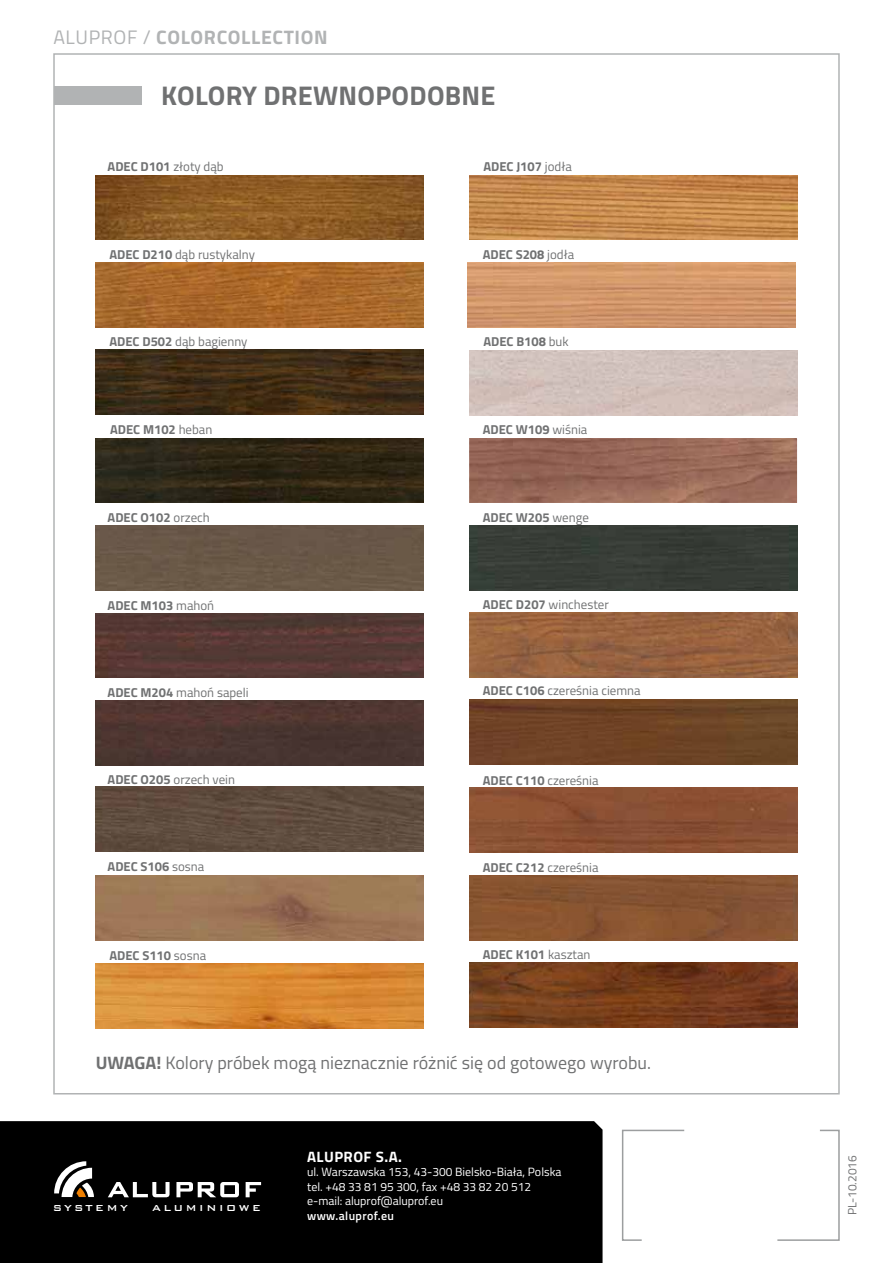
<style>
.page{position:relative;width:893px;height:1263px;background:#fff}
.page>*{position:absolute;margin:0;border:0;box-sizing:border-box;transform-origin:0 0}
.t1{font:600 27px "Titillium";letter-spacing:.01em;color:#707172}
.t2{font:600 19.5px "Titillium";letter-spacing:.035em;color:#b1b3b4}
.t3{font:18px "Titillium";color:#707172}
.t4{font:600 15px "Titillium";letter-spacing:.03em;color:#fff}
.t5{font:600 12.9px "Titillium";color:#707172}
.t6{font:12.9px "Titillium";color:#707172}
.t7{font:12px/14.4px "Titillium";color:#fff}
.t8{font:600 12px "Titillium";letter-spacing:.03em;color:#fff}
.t9{font:12px "Titillium";color:#707172}
.t10{font:11.55px "Bank Gothic Md BT";letter-spacing:.225em;color:#fff}
.t11{font:11.55px "Bank Gothic Md BT";letter-spacing:.205em;color:#fff}
.s1{font-weight:400}
.s2{font-weight:600}
</style>
<div class="page">
<div style="left:0;top:1121px;width:603px;height:142px;background:#000"></div>
<img style="left:96px;top:175px;width:328px;height:65px">
<img style="left:96px;top:963px;width:328px;height:65px">
<img style="left:96px;top:263px;width:328px;height:65px">
<img style="left:96px;top:875px;width:328px;height:65px">
<div style="left:96px;top:526px;width:328px;height:65px;background:#6a5848"></div>
<img style="left:96px;top:613px;width:328px;height:65px">
<img style="left:96px;top:700px;width:328px;height:65px">
<img style="left:96px;top:786px;width:328px;height:65px">
<img style="left:96px;top:438px;width:328px;height:65px">
<img style="left:96px;top:349px;width:328px;height:65px">
<img style="left:469px;top:962px;width:328px;height:65px">
<img style="left:469px;top:175px;width:328px;height:65px">
<img style="left:469px;top:438px;width:328px;height:65px">
<div style="left:469px;top:525px;width:328px;height:65px;background:#373c36"></div>
<img style="left:469px;top:612px;width:328px;height:65px">
<img style="left:469px;top:788px;width:328px;height:65px">
<img style="left:469px;top:876px;width:328px;height:65px">
<img style="left:469px;top:699px;width:328px;height:65px">
<img style="left:468px;top:262px;width:328px;height:65px">
<svg style="left:777px;top:1129px;width:63px;height:112px"></svg>
<svg style="left:622px;top:1129px;width:63px;height:112px"></svg>
<svg style="left:54px;top:1161px;width:40px;height:36px"></svg>
<svg style="left:108px;top:1182px;width:62px;height:15px"></svg>
<svg style="left:176px;top:1182px;width:63px;height:15px"></svg>
<svg style="left:246px;top:1182px;width:15px;height:15px"></svg>
<div style="left:54px;top:86px;width:87px;height:19px;background:#b1b3b4"></div>
<h2 class="t2" style="left:53px;top:23px;width:261px"><span class="s1">Alu prof /</span> COLORCOLLECTION</h2>
<h1 class="t1" style="left:161px;top:75px;width:336px">KOLORY DREWNOPODOBNE</h1>
<p class="t5" style="left:108px;top:157px;width:118px">ADEC D101 <span class="s1">złoty dąb</span></p>
<p class="t5" style="left:483px;top:157px;width:90px">ADEC J107 <span class="s1">jodła</span></p>
<p class="t6" style="left:109px;top:245px;width:147px"><span class="s2">ADEC D210</span> dąb rustykalny</p>
<p class="t5" style="left:483px;top:245px;width:93px">ADEC S208 <span class="s1">jodła</span></p>
<p class="t6" style="left:109px;top:332px;width:140px"><span class="s2">ADEC D502</span> dąb bagienny</p>
<p class="t5" style="left:483px;top:332px;width:87px">ADEC B108 <span class="s1">buk</span></p>
<p class="t5" style="left:110px;top:420px;width:104px">ADEC M102 <span class="s1">heban</span></p>
<p class="t5" style="left:483px;top:420px;width:106px">ADEC W109 <span class="s1">wiśnia</span></p>
<p class="t5" style="left:108px;top:507px;width:104px">ADEC O102 <span class="s1">orzech</span></p>
<p class="t5" style="left:483px;top:507px;width:107px">ADEC W205 <span class="s1">wenge</span></p>
<p class="t5" style="left:108px;top:595px;width:108px">ADEC M103 <span class="s1">mahoń</span></p>
<p class="t6" style="left:483px;top:595px;width:128px"><span class="s2">ADEC D207</span> winchester</p>
<p class="t6" style="left:108px;top:683px;width:143px"><span class="s2">ADEC M204</span> mahoń sapeli</p>
<p class="t6" style="left:483px;top:681px;width:159px"><span class="s2">ADEC C106</span> czereśnia ciemna</p>
<p class="t6" style="left:108px;top:770px;width:129px"><span class="s2">ADEC O205</span> orzech vein</p>
<p class="t6" style="left:483px;top:771px;width:117px"><span class="s2">ADEC C110</span> czereśnia</p>
<p class="t5" style="left:108px;top:856px;width:98px">ADEC S106 <span class="s1">sosna</span></p>
<p class="t6" style="left:483px;top:858px;width:117px"><span class="s2">ADEC C212</span> czereśnia</p>
<p class="t5" style="left:109px;top:945px;width:98px">ADEC S110 <span class="s1">sosna</span></p>
<p class="t5" style="left:483px;top:944px;width:109px">ADEC K101 <span class="s1">kasztan</span></p>
<h3 class="t3" style="left:96px;top:1049px;width:557px"><span class="s2">UWAGA!</span> Kolory próbek mogą nieznacznie różnić się od gotowego wyrobu.</h3>
<p class="t11" style="left:53px;top:1202px;width:77px">SYSTEMY</p>
<p class="t10" style="left:152px;top:1202px;width:110px">ALUMINIOWE</p>
<p class="t4" style="left:307px;top:1145px;width:96px">ALUPROF S.A.</p>
<p class="t7" style="left:307px;top:1164px;width:256px">ul. Warszawska 153, 43-300 Bielsko-Biała, polska tel. +48 33 81 95 300, fax +48 33 82 20 512 e-mail: aluprof@aluprof.eu</p>
<p class="t8" style="left:307px;top:1206px;width:88px">www.aluprof.eu</p>
<p class="t9" style="left:843px;top:1215px;width:62px;rotate:-90deg">pl-10.2016</p>
</div>
